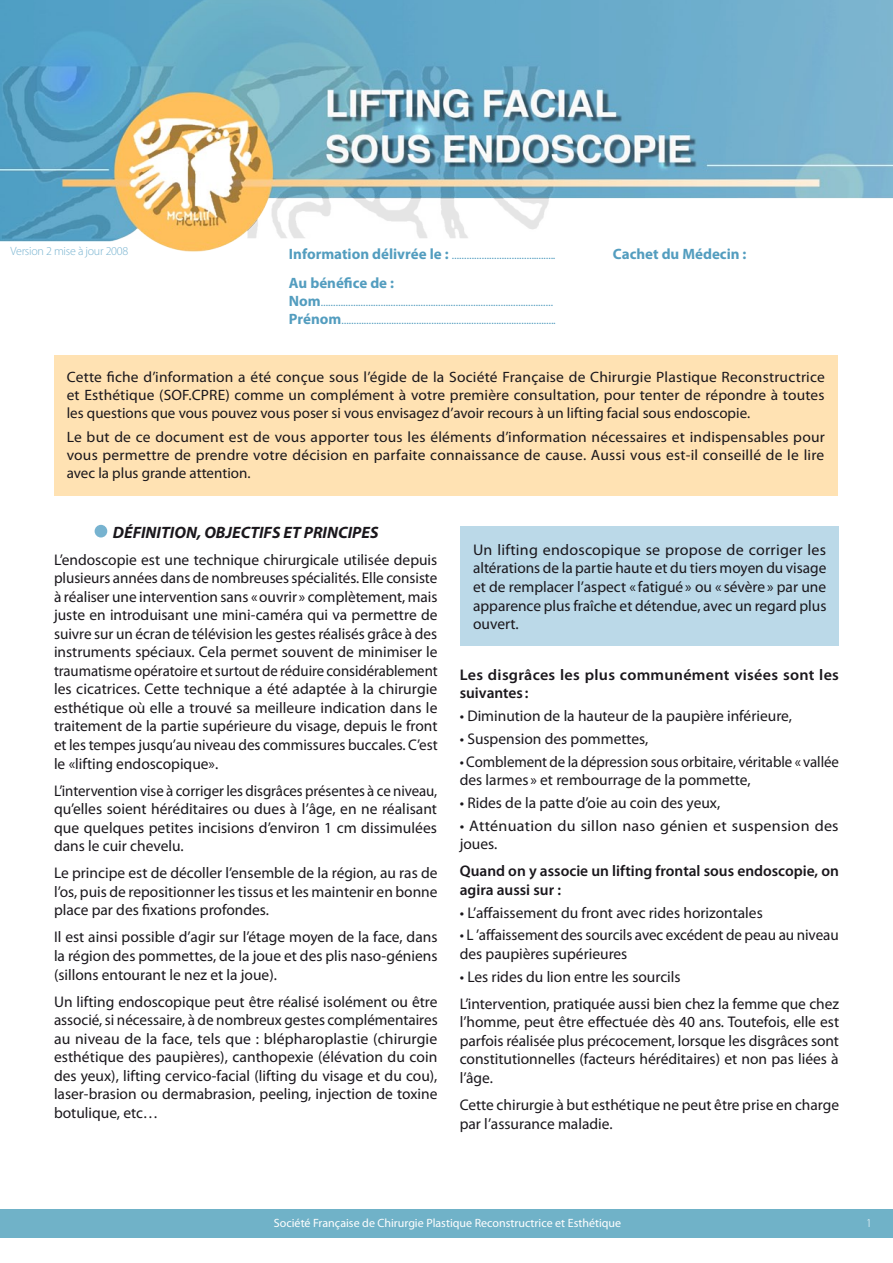
<style>
.page{position:relative;width:893px;height:1263px;background:#fff}
.page>*{position:absolute;margin:0;border:0;box-sizing:border-box;transform-origin:0 0}
.t1{font:italic 700 16.5px "Myriad Pro";color:#1a171c}
.t2{font:15.45px/18.6px "Myriad Pro";color:#1a171c;text-align:justify}
.t3{font:15.45px/18.6px "Myriad Pro";color:#1a171c;text-align:justify;scale:.96 1}
.t4{font:600 15.45px/18.6px "Myriad Pro";color:#1a171c}
.t5{font:600 15.45px/18.6px "Myriad Pro";color:#1a171c;scale:1.04 1}
.t6{font:15.45px/18.6px "Myriad Pro";color:#1a171c;scale:1.04 1}
.t7{font:15px/18px "Myriad Pro";color:#1a171c;text-align:justify}
.t8{font:700 15px "Myriad Pro";color:#539dbf}
.t9{font:12px "Myriad Pro";color:#fff}
.t10{font:300 12px "Myriad Pro";letter-spacing:-.02em;color:#77b3d0}
.t11{font:300 12px "Myriad Pro";color:#fff}
.t12{font:700 7.5px "Myriad Pro";color:#539dbf}
.s1{font-size:7.5px}
.s2{font-size:15px}
</style>
<div class="page">
<div style="left:0;top:1209px;width:893px;height:29px;background:#70b2c8"></div>
<div style="left:54px;top:355px;width:783px;height:140px;background:#ffe2b3"></div>
<div style="left:460px;top:526px;width:379px;height:119px;background:#bbd9e8"></div>
<div style="left:95px;top:525px;width:12px;height:12px;background:#77b3d0;border-radius:50%"></div>
<img style="left:0;top:0;width:893px;height:252px">
<p class="t10" style="left:11px;top:244px;width:119px">Version 2 mise à jour 2008</p>
<p class="t8" style="left:289px;top:244px;width:268px">Information délivrée le : <span class="s1">…………………………….……..</span></p>
<p class="t8" style="left:613px;top:244px;width:135px">Cachet du Médecin :</p>
<p class="t8" style="left:289px;top:273px;width:107px">Au bénéfice de :</p>
<p class="t12" style="left:289px;top:299px;width:266px"><span class="s2">Nom</span>…………………………………………………………………………………</p>
<p class="t12" style="left:289px;top:317px;width:268px"><span class="s2">Prénom</span>…………………………………………………………………………..</p>
<p class="t7" style="left:67px;top:368px;width:760px">Cette fiche d’information a été conçue sous l’égide de la Société Française de Chirurgie Plastique Reconstructrice et Esthétique (SOF.CPRE) comme un complément à votre première consultation, pour tenter de répondre à toutes les questions que vous pouvez vous poser si vous envisagez d’avoir recours à un lifting facial sous endoscopie.</p>
<p class="t7" style="left:67px;top:428px;width:760px">Le but de ce document est de vous apporter tous les éléments d’information nécessaires et indispensables pour vous permettre de prendre votre décision en parfaite connaissance de cause. Aussi vous est-il conseillé de le lire avec la plus grande attention.</p>
<p class="t1" style="left:113px;top:521px;width:267px">DÉFINITION, OBJECTIFS ET PRINCIPES</p>
<p class="t2" style="left:54px;top:550px;width:385px">L’endoscopie est une technique chirurgicale utilisée depuis plusieurs années dans de nombreuses spécialités. Elle consiste à réaliser une intervention sans «ouvrir » complètement, mais juste en introduisant une mini-caméra qui va permettre de suivre sur un écran de télévision les gestes réalisés grâce à des instruments spéciaux. Cela permet souvent de minimiser le traumatisme opératoire et surtout de réduire considérablement les cicatrices. Cette technique a été adaptée à la chirurgie esthétique où elle a trouvé sa meilleure indication dans le traitement de la partie supérieure du visage, depuis le front et les tempes jusqu’au niveau des commissures buccales. C’est le «lifting endoscopique».</p>
<p class="t3" style="left:54px;top:781px;width:401px">L’intervention vise à corriger les disgrâces présentes à ce niveau, qu’elles soient héréditaires ou dues à l’âge, en ne réalisant que quelques petites incisions d’environ 1 cm dissimulées dans le cuir chevelu.</p>
<p class="t2" style="left:54px;top:863px;width:385px">Le principe est de décoller l’ensemble de la région, au ras de l’os, puis de repositionner les tissus et les maintenir en bonne place par des fixations profondes.</p>
<p class="t2" style="left:54px;top:928px;width:385px">Il est ainsi possible d’agir sur l’étage moyen de la face, dans la région des pommettes, de la joue et des plis naso-géniens (sillons entourant le nez et la joue).</p>
<p class="t2" style="left:54px;top:992px;width:385px">Un lifting endoscopique peut être réalisé isolément ou être associé, si nécessaire, à de nombreux gestes complémentaires au niveau de la face, tels que : blépharoplastie (chirurgie esthétique des paupières), canthopexie (élévation du coin des yeux), lifting cervico-facial (lifting du visage et du cou), laser-brasion ou dermabrasion, peeling, injection de toxine botulique, etc…</p>
<p class="t2" style="left:473px;top:540px;width:355px">Un lifting endoscopique se propose de corriger les altérations de la partie haute et du tiers moyen du visage et de remplacer l’aspect « fatigué» ou « sévère» par une apparence plus fraîche et détendue, avec un regard plus ouvert.</p>
<p class="t5" style="left:460px;top:665px;width:366px">Les disgrâces les plus communément visées sont les suivantes :</p>
<p class="t2" style="left:460px;top:706px;width:334px">• Diminution de la hauteur de la paupière inférieure,</p>
<p class="t2" style="left:460px;top:729px;width:190px">• Suspension des pommettes,</p>
<p class="t3" style="left:460px;top:752px;width:396px">• Comblement de la dépression sous orbitaire, véritable « vallée des larmes » et rembourrage de la pommette,</p>
<p class="t2" style="left:460px;top:793px;width:262px">• Rides de la patte d’oie au coin des yeux,</p>
<p class="t6" style="left:460px;top:816px;width:366px">• Atténuation du sillon naso génien et suspension des joues.</p>
<p class="t4" style="left:460px;top:861px;width:381px">Quand on y associe un lifting frontal sous endoscopie, on agira aussi sur :</p>
<p class="t2" style="left:460px;top:903px;width:305px">• L’affaissement du front avec rides horizontales</p>
<p class="t2" style="left:460px;top:926px;width:381px">• L ’affaissement des sourcils avec excédent de peau au niveau des paupières supérieures</p>
<p class="t2" style="left:460px;top:967px;width:222px">• Les rides du lion entre les sourcils</p>
<p class="t2" style="left:460px;top:994px;width:381px">L’intervention, pratiquée aussi bien chez la femme que chez l’homme, peut être effectuée dès 40 ans. Toutefois, elle est parfois réalisée plus précocement, lorsque les disgrâces sont constitutionnelles (facteurs héréditaires) et non pas liées à l’âge.</p>
<p class="t2" style="left:460px;top:1095px;width:381px">Cette chirurgie à but esthétique ne peut être prise en charge par l’assurance maladie.</p>
<p class="t9" style="left:274px;top:1215px;width:349px">Société Française de Chirurgie Plastique Reconstructrice et Esthétique</p>
<p class="t11" style="left:866px;top:1216px;width:7px">1</p>
</div>
